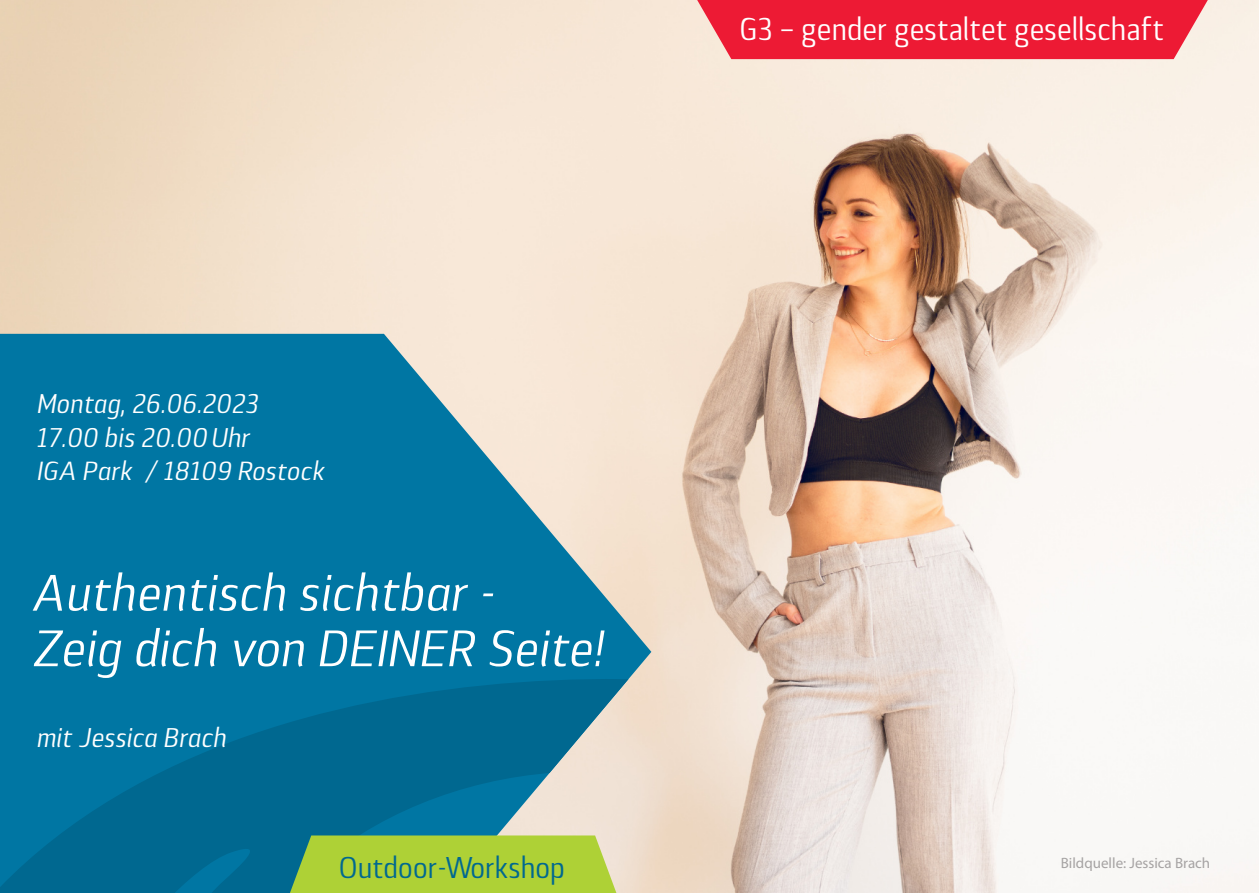
<style>
.page{position:relative;width:1259px;height:893px;background:#fff}
.page>*{position:absolute;margin:0;border:0;box-sizing:border-box;transform-origin:0 0}
.t1{font:italic condensed 51px/55.5px "Lytiga Pro";color:#fff}
.t2{font:condensed 31.5px "Lytiga Pro";letter-spacing:-.01em;color:#fff}
.t3{font:condensed 30px "Lytiga Pro";letter-spacing:-.01em;color:#006890}
.t4{font:italic condensed 27px/33px "Lytiga Pro";color:#fff}
.t5{font:italic condensed 26.1px "Lytiga Pro";color:#fff}
.t6{font:15px "Myriad Pro";color:#a6a3a3}
</style>
<div class="page">
<img style="left:0;top:0;width:1259px;height:893px">
<svg style="left:0;top:334px;width:651px;height:559px;fill:#0076a3"></svg>
<svg style="left:285px;top:835px;width:336px;height:58px"></svg>
<svg style="left:694px;top:0;width:516px;height:59px"></svg>
<p class="t2" style="left:739px;top:16px;width:427px">G3 – gender gestaltet gesellschaft</p>
<p class="t4" style="left:36px;top:390px;width:223px">Montag, 26.06.2023<br>17.00 bis 20.00Uhr</p>
<p class="t5" style="left:36px;top:460px;width:290px">IGA Park / 18109 Rostock</p>
<h1 class="t1" style="left:30px;top:570px;width:573px">Authentisch sichtbar -<br>Zeig dich von DEINER Seite!</h1>
<p class="t4" style="left:36px;top:724px;width:192px">mit Jessica Brach</p>
<p class="t3" style="left:338px;top:855px;width:228px">Outdoor-Workshop</p>
<p class="t6" style="left:1060px;top:857px;width:151px">Bildquelle: Jessica Brach</p>
</div>
